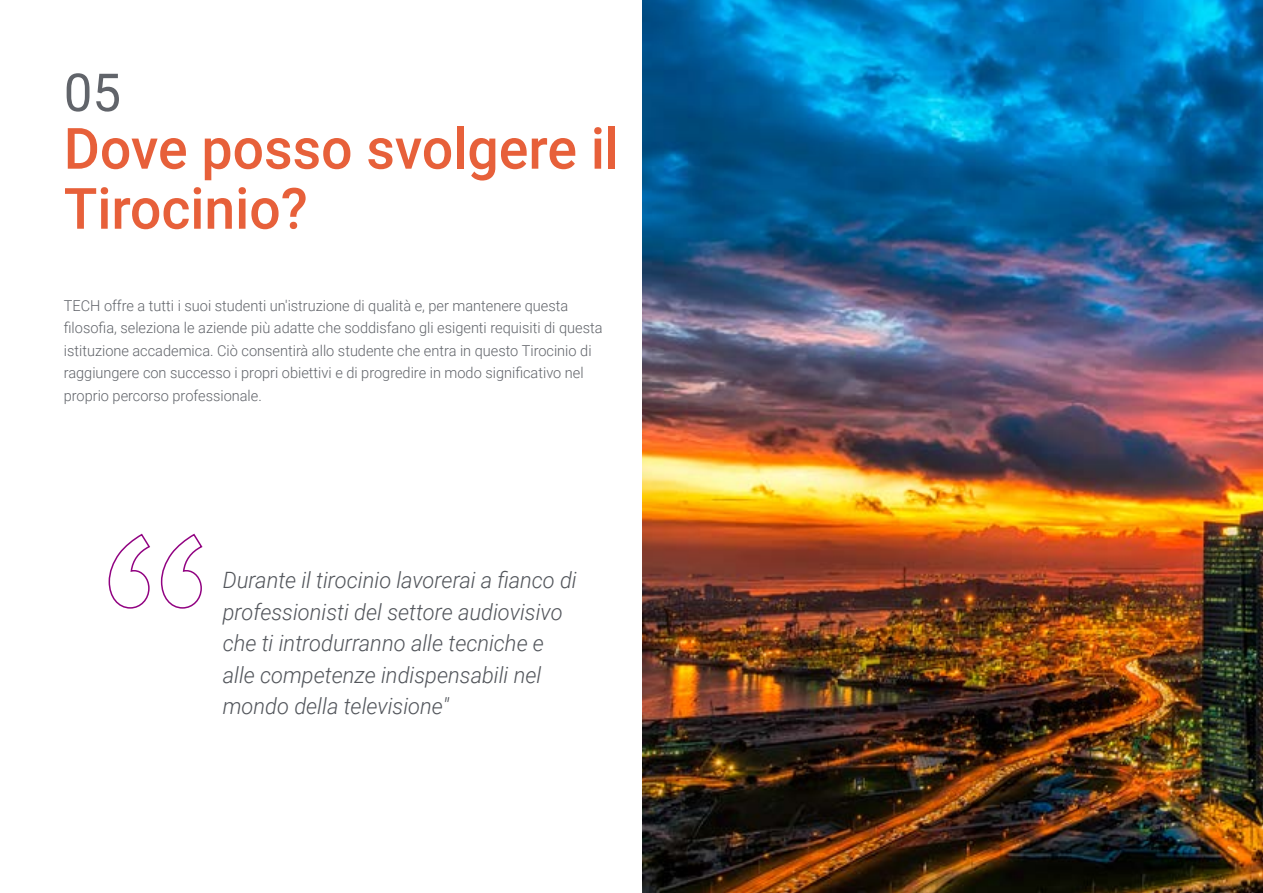
<style>
.page{position:relative;width:1263px;height:893px;background:#fff}
.page>*{position:absolute;margin:0;border:0;box-sizing:border-box;transform-origin:0 0}
.t1{font:500 57px/60px "Roboto";color:#e7603a}
.t2{font:52.5px "Roboto";color:#61646a}
.t3{font:italic 300 22.5px/31.5px "Roboto";color:#52555b}
.t4{font:300 15px/22.5px "Roboto";color:#61646a}
</style>
<div class="page">
<svg style="left:108px;top:533px;width:95px;height:76px"></svg>
<img style="left:642px;top:0;width:621px;height:893px">
<h2 class="t2" style="left:64px;top:56px;width:59px">05</h2>
<h1 class="t1" style="left:64px;top:116px;width:557px">Dove posso svolgere il<br>Tirocinio?</h1>
<p class="t4" style="left:64px;top:293px;width:540px">TECH offre a tutti i suoi studenti un'istruzione di qualità e, per mantenere questa filosofia, seleziona le aziende più adatte che soddisfano gli esigenti requisiti di questa istituzione accademica. Ciò consentirà allo studente che entra in questo Tirocinio di raggiungere con successo i propri obiettivi e di progredire in modo significativo nel proprio percorso professionale.</p>
<h3 class="t3" style="left:223px;top:564px;width:355px">Durante il tirocinio lavorerai a fianco di professionisti del settore audiovisivo che ti introdurranno alle tecniche e alle competenze indispensabili nel mondo della televisione"</h3>
</div>
